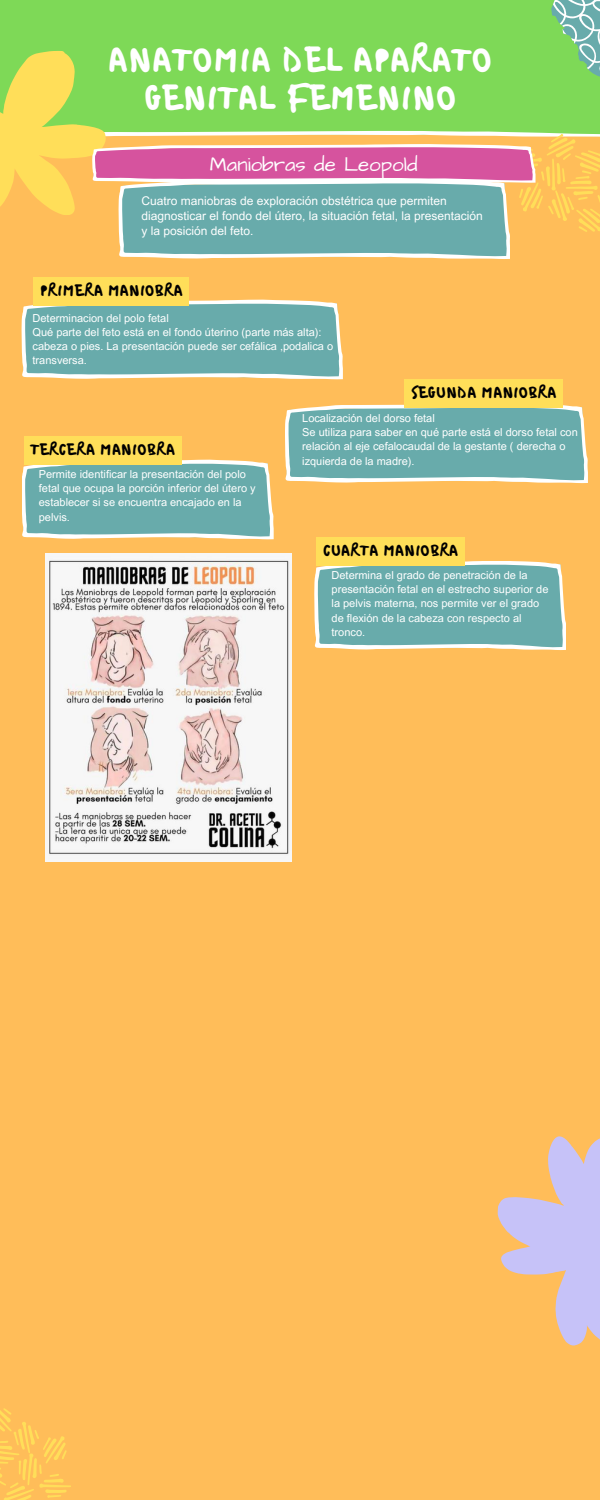
<style>
.page{position:relative;width:600px;height:1500px;background:#ffbd59}
.page>*{position:absolute;margin:0;border:0;box-sizing:border-box;transform-origin:0 0}
.t1{font:35px/38.2px "Bristol";color:#fff;text-align:center}
.t2{font:20.5px "Architects Daughter";color:#fff}
.t3{font:16px "Bristol";color:#000}
.t4{font:12px/15px "Arial MT Pro";color:#fff}
.t5{font:11px/14.2px "Arial MT Pro";color:#fff}
</style>
<div class="page">
<svg style="left:497px;top:1136px;width:103px;height:210px"></svg>
<svg style="left:0;top:1408px;width:71px;height:92px"></svg>
<svg style="left:0;top:0;width:600px;height:259px;background:#a4c375"></svg>
<svg style="left:22px;top:300px;width:321px;height:79px;background:#7ab3b0"></svg>
<svg style="left:285px;top:403px;width:303px;height:80px;background:#7cb3ae"></svg>
<svg style="left:22px;top:460px;width:252px;height:79px;background:#7ab3b0"></svg>
<svg style="left:314px;top:561px;width:252px;height:89px;background:#7ab3af"></svg>
<img style="left:45px;top:554px;width:246px;height:307px">
<div style="left:34px;top:277px;width:155px;height:29px;background:#ffde59"></div>
<div style="left:405px;top:379px;width:158px;height:29px;background:#ffde59"></div>
<div style="left:24px;top:436px;width:157px;height:29px;background:#ffde59"></div>
<div style="left:317px;top:537px;width:148px;height:29px;background:#ffde59"></div>
<p class="t1" style="left:107px;top:42px;width:387px">ANATOMIA DEL APARATO<br>GENITAL FEMENINO</p>
<p class="t2" style="left:210px;top:150px;width:209px">Maniobras de Leopold</p>
<p class="t4" style="left:141px;top:195px;width:343px">Cuatro maniobras de exploración obstétrica que permiten diagnosticar el fondo del útero, la situación fetal, la presentación y la posición del feto.</p>
<h3 class="t3" style="left:40px;top:280px;width:144px">PRIMERA MANIOBRA</h3>
<h2 class="t5" style="left:33px;top:312px;width:138px">Determinacion del polo fetal</h2>
<p class="t5" style="left:33px;top:326px;width:302px">Qué parte del feto está en el fondo úterino (parte más alta): cabeza o pies. La presentación puede ser cefálica ,podalica o transversa.</p>
<h3 class="t3" style="left:411px;top:382px;width:147px">SEGUNDA MANIOBRA</h3>
<h3 class="t3" style="left:30px;top:439px;width:146px">TERCERA MANIOBRA</h3>
<p class="t5" style="left:39px;top:468px;width:218px">Permite identificar la presentación del polo fetal que ocupa la porción inferior del útero y establecer si se encuentra encajado en la pelvis.</p>
<p class="t5" style="left:302px;top:412px;width:134px">Localización del dorso fetal</p>
<p class="t5" style="left:302px;top:426px;width:277px">Se utiliza para saber en qué parte está el dorso fetal con relación al eje cefalocaudal de la gestante ( derecha o izquierda de la madre).</p>
<p class="t3" style="left:323px;top:540px;width:137px">CUARTA MANIOBRA</p>
<p class="t5" style="left:332px;top:569px;width:218px">Determina el grado de penetración de la presentación fetal en el estrecho superior de la pelvis materna, nos permite ver el grado de flexión de la cabeza con respecto al tronco.</p>
</div>
